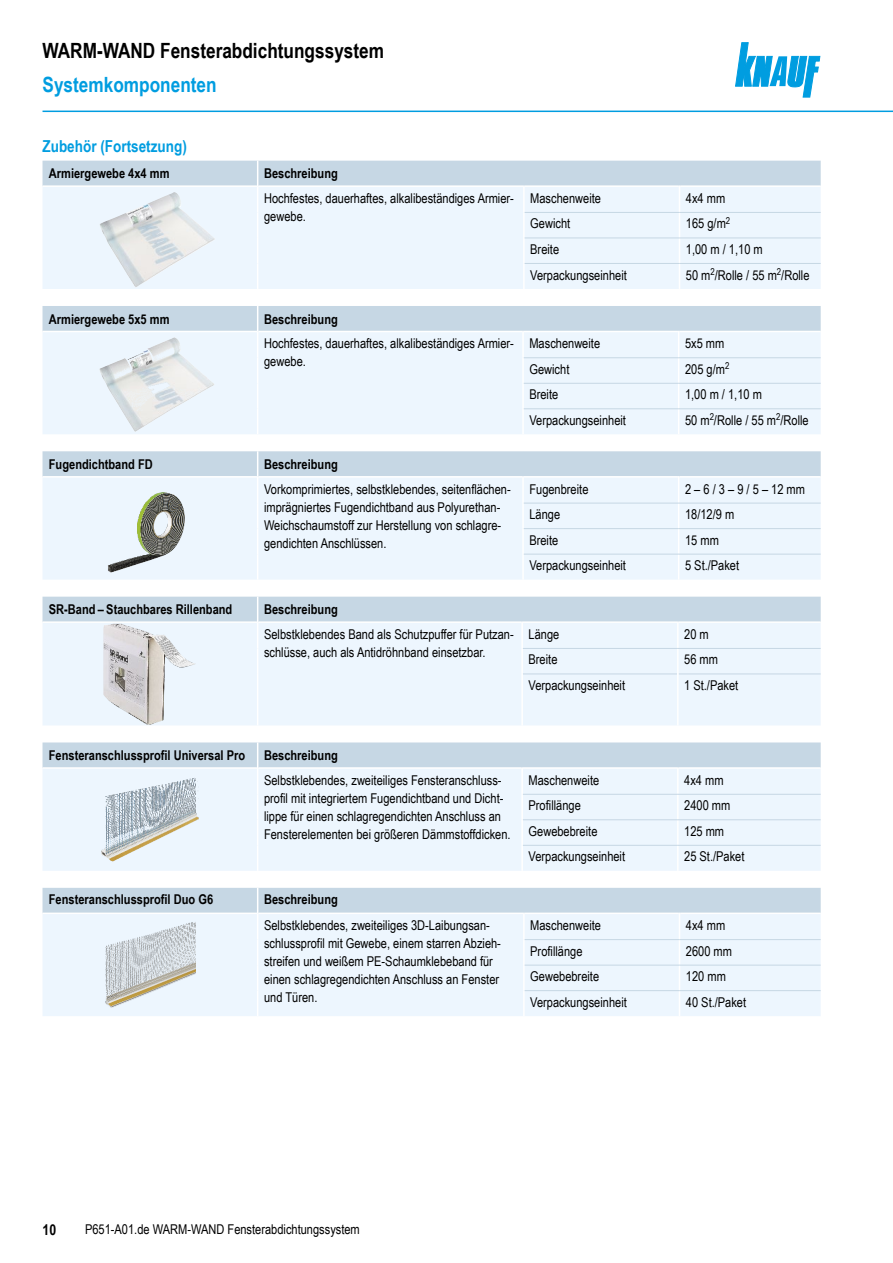
<style>
.page{position:relative;width:893px;height:1263px;background:#fff}
.page>*{position:absolute;margin:0;border:0;box-sizing:border-box;transform-origin:0 0}
.Ue1_Kopf_Ma{font:700 21px "Arial Narrow";color:#000}
.Ue2_Kopf_Ma{font:700 21px "Arial Narrow";color:#009de0}
.Ue3_11cyan_Ma{font:700 16.5px "Arial Narrow";color:#009de0}
.t1{font:700 15px "Arial Narrow";color:#000}
.Tab_Text_Ma{font:13.5px/18px "Arial Narrow";color:#000}
.Tab_Kopf_Ma{font:700 13.5px "Arial Narrow";color:#000}
</style>
<div class="page">
<svg style="left:735px;top:43px;width:85px;height:54px"></svg>
<hr style="left:43px;top:111px;width:850px;height:1px;background:#009de0">
<svg style="left:43px;top:161px;width:778px;height:128px;background:#e4eff8"></svg>
<hr style="left:679px;top:212px;width:142px;height:1px;background:#c6d7e4">
<hr style="left:679px;top:238px;width:142px;height:1px;background:#c6d7e4">
<hr style="left:679px;top:263px;width:142px;height:1px;background:#c6d7e4">
<hr style="left:525px;top:212px;width:154px;height:1px;background:#c6d7e4">
<hr style="left:525px;top:238px;width:154px;height:1px;background:#c6d7e4">
<hr style="left:525px;top:263px;width:154px;height:1px;background:#c6d7e4">
<img style="left:100px;top:192px;width:116px;height:95px">
<svg style="left:43px;top:306px;width:778px;height:128px;background:#e4eef7"></svg>
<hr style="left:679px;top:357px;width:142px;height:1px;background:#c6d7e4">
<hr style="left:679px;top:383px;width:142px;height:1px;background:#c6d7e4">
<hr style="left:679px;top:408px;width:142px;height:1px;background:#c6d7e4">
<hr style="left:524px;top:357px;width:155px;height:1px;background:#c6d7e4">
<hr style="left:524px;top:383px;width:155px;height:1px;background:#c6d7e4">
<hr style="left:524px;top:408px;width:155px;height:1px;background:#c6d7e4">
<img style="left:147px;top:337px;width:28px;height:20px">
<svg style="left:43px;top:451px;width:778px;height:129px;background:#e5eff8"></svg>
<hr style="left:679px;top:503px;width:142px;height:1px;background:#c6d7e4">
<hr style="left:679px;top:528px;width:142px;height:1px;background:#c6d7e4">
<hr style="left:679px;top:554px;width:142px;height:1px;background:#c6d7e4">
<hr style="left:524px;top:503px;width:155px;height:1px;background:#c6d7e4">
<hr style="left:524px;top:528px;width:155px;height:1px;background:#c6d7e4">
<hr style="left:524px;top:554px;width:155px;height:1px;background:#c6d7e4">
<img style="left:108px;top:492px;width:77px;height:81px">
<div style="left:43px;top:674px;width:778px;height:51px;background:#edf6fe"></div>
<hr style="left:257px;top:674px;width:1px;height:51px;background:#fff">
<hr style="left:521px;top:674px;width:2px;height:51px;background:#fff">
<hr style="left:677px;top:674px;width:2px;height:51px;background:#fff">
<svg style="left:43px;top:597px;width:778px;height:77px;background:#dfebf4"></svg>
<hr style="left:678px;top:648px;width:143px;height:1px;background:#c6d7e4">
<hr style="left:523px;top:648px;width:155px;height:1px;background:#c6d7e4">
<img style="left:103px;top:624px;width:93px;height:101px">
<svg style="left:43px;top:742px;width:778px;height:129px;background:#e5eff8"></svg>
<hr style="left:678px;top:794px;width:143px;height:1px;background:#c6d7e4">
<hr style="left:678px;top:819px;width:143px;height:1px;background:#c6d7e4">
<hr style="left:678px;top:845px;width:143px;height:1px;background:#c6d7e4">
<hr style="left:523px;top:794px;width:155px;height:1px;background:#c6d7e4">
<hr style="left:523px;top:819px;width:155px;height:1px;background:#c6d7e4">
<hr style="left:523px;top:845px;width:155px;height:1px;background:#c6d7e4">
<img style="left:101px;top:777px;width:98px;height:84px">
<svg style="left:43px;top:888px;width:778px;height:128px;background:#e4eff8"></svg>
<hr style="left:679px;top:939px;width:142px;height:1px;background:#c6d7e4">
<hr style="left:679px;top:965px;width:142px;height:1px;background:#c6d7e4">
<hr style="left:679px;top:990px;width:142px;height:1px;background:#c6d7e4">
<hr style="left:525px;top:939px;width:154px;height:1px;background:#c6d7e4">
<hr style="left:525px;top:965px;width:154px;height:1px;background:#c6d7e4">
<hr style="left:525px;top:990px;width:154px;height:1px;background:#c6d7e4">
<img style="left:101px;top:919px;width:95px;height:92px">
<p class="Ue1_Kopf_Ma" style="left:43px;top:34px;width:343px">WARM-WAND Fensterabdichtungssystem</p>
<p class="Ue2_Kopf_Ma" style="left:43px;top:69px;width:176px">Systemkomponenten</p>
<p class="Ue3_11cyan_Ma" style="left:43px;top:134px;width:146px">Zubehör (Fortsetzung)</p>
<p class="Tab_Kopf_Ma" style="left:49px;top:163px;width:122px">Armiergewebe 4x4 mm</p>
<p class="Tab_Kopf_Ma" style="left:264px;top:163px;width:75px">Beschreibung</p>
<p class="Tab_Text_Ma" style="left:264px;top:189px;width:251px">Hochfestes, dauerhaftes, alkalibeständiges Armier&shy;gewebe.</p>
<p class="Tab_Text_Ma" style="left:530px;top:189px;width:72px">Maschenweite</p>
<p class="Tab_Text_Ma" style="left:686px;top:189px;width:41px">4x4 mm</p>
<p class="Tab_Text_Ma" style="left:530px;top:214px;width:41px">Gewicht</p>
<p class="Tab_Text_Ma" style="left:686px;top:214px;width:46px">165 g/m<sup>2</sup></p>
<p class="Tab_Text_Ma" style="left:530px;top:240px;width:30px">Breite</p>
<p class="Tab_Text_Ma" style="left:686px;top:240px;width:78px">1,00 m / 1,10 m</p>
<p class="Tab_Text_Ma" style="left:530px;top:265px;width:98px">Verpackungseinheit</p>
<p class="Tab_Text_Ma" style="left:686px;top:265px;width:125px">50 m<sup>2</sup>/Rolle / 55 m<sup>2</sup>/Rolle</p>
<p class="Tab_Kopf_Ma" style="left:49px;top:309px;width:122px">Armiergewebe 5x5 mm</p>
<p class="Tab_Kopf_Ma" style="left:264px;top:309px;width:75px">Beschreibung</p>
<p class="Tab_Text_Ma" style="left:264px;top:334px;width:251px">Hochfestes, dauerhaftes, alkalibeständiges Armier&shy;gewebe.</p>
<p class="Tab_Text_Ma" style="left:529px;top:334px;width:72px">Maschenweite</p>
<p class="Tab_Text_Ma" style="left:685px;top:334px;width:41px">5x5 mm</p>
<p class="Tab_Text_Ma" style="left:529px;top:360px;width:41px">Gewicht</p>
<p class="Tab_Text_Ma" style="left:685px;top:360px;width:46px">205 g/m<sup>2</sup></p>
<p class="Tab_Text_Ma" style="left:529px;top:385px;width:30px">Breite</p>
<p class="Tab_Text_Ma" style="left:685px;top:385px;width:78px">1,00 m / 1,10 m</p>
<p class="Tab_Text_Ma" style="left:529px;top:411px;width:98px">Verpackungseinheit</p>
<p class="Tab_Text_Ma" style="left:685px;top:411px;width:125px">50 m<sup>2</sup>/Rolle / 55 m<sup>2</sup>/Rolle</p>
<p class="Tab_Kopf_Ma" style="left:49px;top:454px;width:105px">Fugendichtband FD</p>
<p class="Tab_Kopf_Ma" style="left:264px;top:454px;width:75px">Beschreibung</p>
<p class="Tab_Text_Ma" style="left:264px;top:479px;width:248px">Vorkomprimiertes, selbstklebendes, seitenflächen&shy;imprägniertes Fugendichtband aus Polyurethan-Weichschaumstoff zur Herstellung von schlagre&shy;gendichten Anschlüssen.</p>
<p class="Tab_Text_Ma" style="left:529px;top:479px;width:61px">Fugenbreite</p>
<p class="Tab_Text_Ma" style="left:685px;top:479px;width:122px">2–6/3–9/5–12mm</p>
<p class="Tab_Text_Ma" style="left:529px;top:505px;width:32px">Länge</p>
<p class="Tab_Text_Ma" style="left:685px;top:505px;width:51px">18/12/9 m</p>
<p class="Tab_Text_Ma" style="left:529px;top:530px;width:30px">Breite</p>
<p class="Tab_Text_Ma" style="left:685px;top:530px;width:35px">15 mm</p>
<p class="Tab_Text_Ma" style="left:529px;top:556px;width:98px">Verpackungseinheit</p>
<p class="Tab_Text_Ma" style="left:685px;top:556px;width:56px">5 St./Paket</p>
<p class="Tab_Kopf_Ma" style="left:49px;top:599px;width:185px">SR-Band – Stauchbares Rillenband</p>
<p class="Tab_Kopf_Ma" style="left:264px;top:599px;width:75px">Beschreibung</p>
<p class="Tab_Text_Ma" style="left:264px;top:625px;width:251px">Selbstklebendes Band als Schutzpuffer für Putzan&shy;schlüsse, auch als Antidröhnband einsetzbar.</p>
<p class="Tab_Text_Ma" style="left:529px;top:625px;width:32px">Länge</p>
<p class="Tab_Text_Ma" style="left:684px;top:625px;width:26px">20 m</p>
<p class="Tab_Text_Ma" style="left:529px;top:650px;width:30px">Breite</p>
<p class="Tab_Text_Ma" style="left:684px;top:650px;width:35px">56 mm</p>
<p class="Tab_Text_Ma" style="left:529px;top:676px;width:98px">Verpackungseinheit</p>
<p class="Tab_Text_Ma" style="left:684px;top:676px;width:56px">1 St./Paket</p>
<p class="Tab_Kopf_Ma" style="left:49px;top:745px;width:198px">Fensteranschlussprofil Universal Pro</p>
<p class="Tab_Kopf_Ma" style="left:264px;top:745px;width:75px">Beschreibung</p>
<p class="Tab_Text_Ma" style="left:264px;top:770px;width:248px">Selbstklebendes, zweiteiliges Fensteranschluss&shy;profil mit integriertem Fugendichtband und Dicht&shy;lippe für einen schlagregendichten Anschluss an Fensterelementen bei größeren Dämmstoffdicken.</p>
<p class="Tab_Text_Ma" style="left:529px;top:770px;width:72px">Maschenweite</p>
<p class="Tab_Text_Ma" style="left:684px;top:770px;width:41px">4x4 mm</p>
<p class="Tab_Text_Ma" style="left:529px;top:796px;width:54px">Profillänge</p>
<p class="Tab_Text_Ma" style="left:684px;top:796px;width:48px">2400 mm</p>
<p class="Tab_Text_Ma" style="left:529px;top:821px;width:70px">Gewebebreite</p>
<p class="Tab_Text_Ma" style="left:684px;top:821px;width:41px">125 mm</p>
<p class="Tab_Text_Ma" style="left:529px;top:847px;width:98px">Verpackungseinheit</p>
<p class="Tab_Text_Ma" style="left:684px;top:847px;width:62px">25 St./Paket</p>
<p class="Tab_Kopf_Ma" style="left:49px;top:889px;width:166px">Fensteranschlussprofil Duo G6</p>
<p class="Tab_Kopf_Ma" style="left:264px;top:889px;width:75px">Beschreibung</p>
<p class="Tab_Text_Ma" style="left:264px;top:916px;width:238px">Selbstklebendes, zweiteiliges 3D-Laibungsan&shy;schlussprofil mit Gewebe, einem starren Abzieh&shy;streifen und weißem PE-Schaumklebeband für einen schlagregendichten Anschluss an Fenster und Türen.</p>
<p class="Tab_Text_Ma" style="left:530px;top:916px;width:72px">Maschenweite</p>
<p class="Tab_Text_Ma" style="left:686px;top:916px;width:41px">4x4 mm</p>
<p class="Tab_Text_Ma" style="left:530px;top:941px;width:54px">Profillänge</p>
<p class="Tab_Text_Ma" style="left:686px;top:941px;width:48px">2600 mm</p>
<p class="Tab_Text_Ma" style="left:530px;top:967px;width:70px">Gewebebreite</p>
<p class="Tab_Text_Ma" style="left:686px;top:967px;width:41px">120 mm</p>
<p class="Tab_Text_Ma" style="left:530px;top:992px;width:98px">Verpackungseinheit</p>
<p class="Tab_Text_Ma" style="left:686px;top:992px;width:62px">40 St./Paket</p>
<p class="t1" style="left:43px;top:1218px;width:15px">10</p>
<p class="Tab_Text_Ma" style="left:85px;top:1220px;width:276px">P651-A01.de WARM-WAND Fensterabdichtungssystem</p>
</div>
